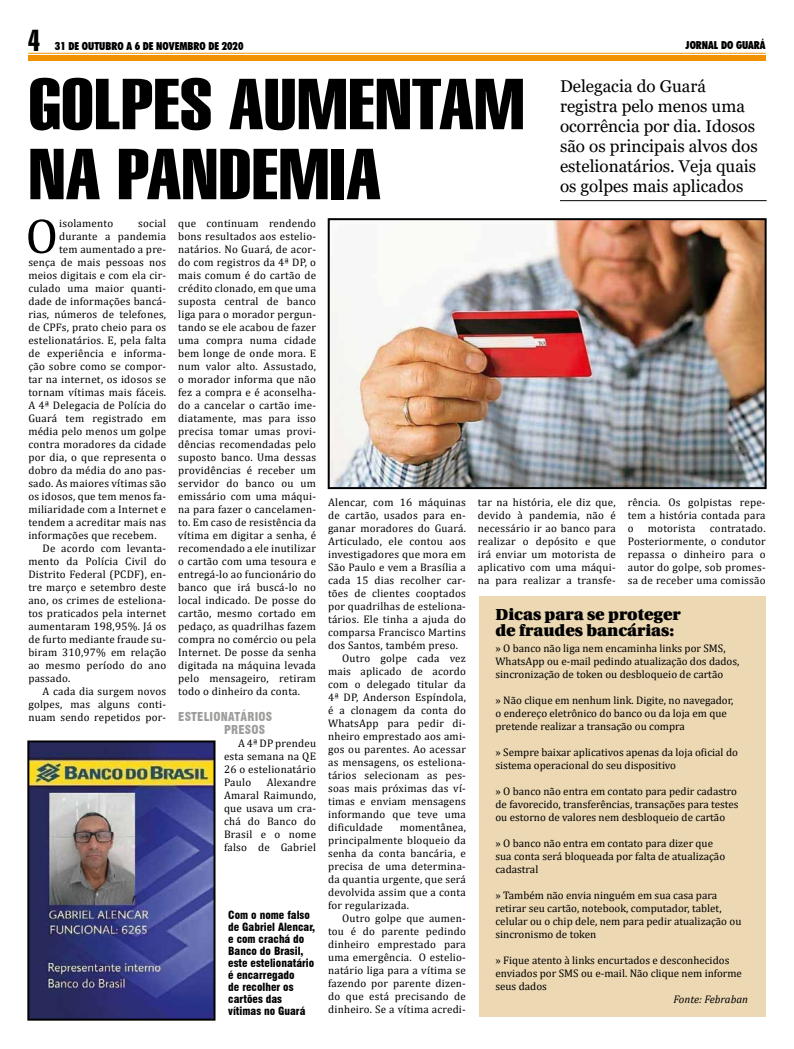
<style>
.page{position:relative;width:794px;height:1049px;background:#fff}
.page>*{position:absolute;margin:0;border:0;box-sizing:border-box;transform-origin:0 0}
.t1{font:70px/70px "Swiss 911 BT Extra Compressed";color:#000;scale:1.25 1}
.t2{font:50px "Cambria";color:#000}
.t3{font:29.6px "Swiss 911 BT Extra Compressed";color:#000}
.t4{font:17px/20px "Georgia";color:#000}
.t5{font:900 16px/16px "Utopia";color:#000}
.t6{font:900 condensed 12px/13px "Swiss 721 BT";letter-spacing:.02em;color:#9d9d9c}
.t7{font:11px/13px "Cambria";letter-spacing:.02em;color:#000;text-align:justify}
.t8{font:11px/13px "Cambria";color:#000}
.t9{font:900 condensed 11px/12px "Swiss 721 BT";color:#000}
.t10{font:900 condensed 11px "Futura BT";color:#000}
.t11{font:italic 11px "Cambria";color:#000}
</style>
<div class="page">
<div style="left:28px;top:55px;width:737px;height:6px;background:#f39200"></div>
<hr style="left:28px;top:53px;width:737px;height:1px;background:#f39200">
<hr style="left:560px;top:200px;width:206px;height:1px;background:#000">
<img style="left:327px;top:218px;width:440px;height:272px">
<img style="left:27px;top:740px;width:189px;height:281px">
<div style="left:479px;top:596px;width:286px;height:421px;background:#ecd8b3"></div>
<h3 class="t3" style="left:28px;top:24px;width:13px">4</h3>
<p class="t10" style="left:55px;top:39px;width:190px">31 DE OUTUBRO A 6 DE NOVEMBRO DE 2020</p>
<p class="t10" style="left:685px;top:38px;width:82px">JORNAL DO GUARÁ</p>
<h1 class="t1" style="left:28px;top:70px;width:398px">GOLPES AUMENTAM<br>NA PANDEMIA</h1>
<h3 class="t4" style="left:560px;top:76px;width:199px">Delegacia do Guará registra pelo menos uma ocorrência por dia. Idosos são os principais alvos dos estelionatários. Veja quais os golpes mais aplicados</h3>
<h2 class="t2" style="left:25px;top:207px;width:34px">O</h2>
<p class="t7" style="left:59px;top:217px;width:56px">isolamento</p>
<p class="t7" style="left:138px;top:217px;width:29px">social</p>
<p class="t7" style="left:59px;top:230px;width:109px">durante a pandemia</p>
<p class="t7" style="left:59px;top:243px;width:109px">tem aumentado a pre-</p>
<p class="t7" style="left:28px;top:256px;width:139px">sença de mais pessoas nos</p>
<p class="t7" style="left:28px;top:269px;width:139px">meios digitais e com ela cir-</p>
<p class="t7" style="left:28px;top:282px;width:139px">culado uma maior quanti-</p>
<p class="t7" style="left:28px;top:295px;width:139px">dade de informações bancá-</p>
<p class="t7" style="left:28px;top:308px;width:139px">rias, números de telefones,</p>
<p class="t7" style="left:28px;top:321px;width:139px">de CPFs, prato cheio para os</p>
<p class="t7" style="left:28px;top:334px;width:139px">estelionatários. E, pela falta</p>
<p class="t7" style="left:28px;top:347px;width:139px">de experiência e informa-</p>
<p class="t7" style="left:28px;top:360px;width:139px">ção sobre como se compor-</p>
<p class="t7" style="left:28px;top:373px;width:139px">tar na internet, os idosos se</p>
<p class="t7" style="left:28px;top:386px;width:139px">tornam vítimas mais fáceis.</p>
<p class="t7" style="left:28px;top:399px;width:139px">A 4ª Delegacia de Polícia do</p>
<p class="t7" style="left:28px;top:412px;width:139px">Guará tem registrado em</p>
<p class="t7" style="left:28px;top:425px;width:139px">média pelo menos um golpe</p>
<p class="t7" style="left:28px;top:438px;width:139px">contra moradores da cidade</p>
<p class="t7" style="left:28px;top:451px;width:139px">por dia, o que representa o</p>
<p class="t7" style="left:28px;top:464px;width:139px">dobro da média do ano pas-</p>
<p class="t7" style="left:28px;top:477px;width:139px">sado. As maiores vítimas são</p>
<p class="t7" style="left:28px;top:490px;width:139px">os idosos, que tem menos fa-</p>
<p class="t7" style="left:28px;top:503px;width:139px">miliaridade com a Internet e</p>
<p class="t7" style="left:28px;top:516px;width:139px">tendem a acreditar mais nas</p>
<p class="t7" style="left:28px;top:529px;width:130px">informações que recebem.</p>
<p class="t7" style="left:43px;top:542px;width:125px">De acordo com levanta-</p>
<p class="t7" style="left:28px;top:555px;width:139px">mento da Polícia Civil do</p>
<p class="t7" style="left:28px;top:568px;width:139px">Distrito Federal (PCDF), en-</p>
<p class="t7" style="left:28px;top:581px;width:139px">tre março e setembro deste</p>
<p class="t7" style="left:28px;top:594px;width:139px">ano, os crimes de esteliona-</p>
<p class="t7" style="left:28px;top:607px;width:139px">tos praticados pela internet</p>
<p class="t7" style="left:28px;top:620px;width:139px">aumentaram 198,95%. Já os</p>
<p class="t7" style="left:28px;top:633px;width:139px">de furto mediante fraude su-</p>
<p class="t7" style="left:28px;top:646px;width:139px">biram 310,97% em relação</p>
<p class="t7" style="left:28px;top:659px;width:139px">ao mesmo período do ano</p>
<p class="t7" style="left:28px;top:672px;width:44px">passado.</p>
<p class="t7" style="left:43px;top:685px;width:125px">A cada dia surgem novos</p>
<p class="t7" style="left:28px;top:698px;width:139px">golpes, mas alguns conti-</p>
<p class="t7" style="left:28px;top:711px;width:139px">nuam sendo repetidos por-</p>
<p class="t7" style="left:178px;top:217px;width:139px">que continuam rendendo bons resultados aos estelio&shy;natários. No Guará, de acor&shy;do com registros da 4ª DP, o mais comum é do cartão de crédito clonado, em que uma suposta central de banco liga para o morador pergun&shy;tando se ele acabou de fazer uma compra numa cidade bem longe de onde mora. E num valor alto. Assustado, o morador informa que não fez a compra e é aconselha&shy;do a cancelar o cartão ime&shy;diatamente, mas para isso precisa tomar umas provi&shy;dências recomendadas pelo suposto banco. Uma dessas providências é receber um servidor do banco ou um emissário com uma máqui&shy;na para fazer o cancelamen&shy;to. Em caso de resistência da vítima em digitar a senha, é recomendado a ele inutilizar o cartão com uma tesoura e entregá-lo ao funcionário do banco que irá buscá-lo no local indicado. De posse do cartão, mesmo cortado em pedaço, as quadrilhas fazem compra no comércio ou pela Internet. De posse da senha digitada na máquina levada pelo mensageiro, retiram todo o dinheiro da conta.</p>
<p class="t6" style="left:224px;top:710px;width:50px;text-indent:-46px">ESTELIONATÁRIOS<br>PRESOS</p>
<p class="t7" style="left:224px;top:737px;width:94px;text-indent:14px">A 4ª DP prendeu esta semana na QE 26 o estelionatário Paulo</p>
<p class="t7" style="left:224px;top:776px;width:94px;text-indent:43px">Alexandre Amaral Raimundo, que usava um cra&shy;chá do Banco do Brasil e o nome falso de Gabriel</p>
<p class="t9" style="left:228px;top:909px;width:88px">Com o nome falso de Gabriel Alencar, e com crachá do<br>Banco do Brasil, este estelionatário é encarregado<br>de recolher os cartões das vítimas no Guará</p>
<p class="t7" style="left:328px;top:496px;width:139px">Alencar, com 16 máquinas</p>
<p class="t7" style="left:328px;top:509px;width:139px">de cartão, usados para en-</p>
<p class="t7" style="left:328px;top:522px;width:139px">ganar moradores do Guará.</p>
<p class="t7" style="left:328px;top:535px;width:139px">Articulado, ele contou aos</p>
<p class="t7" style="left:328px;top:548px;width:139px">investigadores que mora em</p>
<p class="t7" style="left:328px;top:561px;width:139px">São Paulo e vem a Brasília a</p>
<p class="t7" style="left:328px;top:574px;width:139px">cada 15 dias recolher car-</p>
<p class="t7" style="left:328px;top:587px;width:139px">tões de clientes cooptados</p>
<p class="t7" style="left:328px;top:600px;width:139px">por quadrilhas de esteliona-</p>
<p class="t7" style="left:328px;top:613px;width:139px">tários. Ele tinha a ajuda do</p>
<p class="t7" style="left:328px;top:626px;width:139px">comparsa Francisco Martins</p>
<p class="t7" style="left:328px;top:639px;width:132px">dos Santos, também preso.</p>
<p class="t7" style="left:342px;top:652px;width:125px">Outro golpe cada vez</p>
<p class="t7" style="left:328px;top:665px;width:139px">mais aplicado de acordo</p>
<p class="t7" style="left:328px;top:678px;width:139px">com o delegado titular da</p>
<p class="t7" style="left:328px;top:691px;width:139px">4ª DP, Anderson Espíndola,</p>
<p class="t7" style="left:328px;top:704px;width:139px">é a clonagem da conta do</p>
<p class="t7" style="left:328px;top:717px;width:139px">WhatsApp para pedir di-</p>
<p class="t7" style="left:328px;top:730px;width:139px">nheiro emprestado aos ami-</p>
<p class="t7" style="left:328px;top:743px;width:139px">gos ou parentes. Ao acessar</p>
<p class="t7" style="left:328px;top:756px;width:139px">as mensagens, os esteliona-</p>
<p class="t7" style="left:328px;top:769px;width:139px">tários selecionam as pes-</p>
<p class="t7" style="left:328px;top:782px;width:139px">soas mais próximas das ví-</p>
<p class="t7" style="left:328px;top:795px;width:139px">timas e enviam mensagens</p>
<p class="t7" style="left:328px;top:808px;width:139px">informando que teve uma</p>
<p class="t7" style="left:328px;top:821px;width:56px">dificuldade</p>
<p class="t7" style="left:328px;top:821px;width:139px;text-indent:72px">momentânea, principalmente bloqueio da senha da conta bancária, e precisa de uma determina&shy;da quantia urgente, que será devolvida assim que a conta for regularizada.</p>
<p class="t7" style="left:328px;top:912px;width:139px;text-indent:14px">Outro golpe que aumen&shy;tou é do parente pedindo dinheiro emprestado para uma emergência. O estelio&shy;natário liga para a vítima se fazendo por parente dizen&shy;do que está precisando de dinheiro. Se a vítima acredi-</p>
<p class="t7" style="left:478px;top:496px;width:139px">tar na história, ele diz que, devido à pandemia, não é necessário ir ao banco para realizar o depósito e que irá enviar um motorista de aplicativo com uma máqui&shy;na para realizar a transfe-</p>
<p class="t7" style="left:628px;top:496px;width:139px">rência. Os golpistas repe&shy;tem a história contada para o</p>
<p class="t7" style="left:628px;top:522px;width:139px;text-indent:82px">contratado.<br>Posteriormente, o condutor repassa o dinheiro para o autor do golpe, sob promes&shy;sa de receber uma comissão</p>
<p class="t7" style="left:648px;top:522px;width:49px">motorista</p>
<h3 class="t5" style="left:495px;top:607px;width:187px">Dicas para se proteger de fraudes bancárias:</h3>
<p class="t8" style="left:495px;top:642px;width:245px">» O banco não liga nem encaminha links por SMS,<br>WhatsApp ou e-mail pedindo atualização dos dados, sincronização de token ou desbloqueio de cartão</p>
<p class="t8" style="left:495px;top:694px;width:239px">» Não clique em nenhum link. Digite, no navegador, o endereço eletrônico do banco ou da loja em que pretende realizar a transação ou compra</p>
<p class="t8" style="left:495px;top:746px;width:244px">» Sempre baixar aplicativos apenas da loja oficial do sistema operacional do seu dispositivo</p>
<p class="t8" style="left:495px;top:785px;width:245px">» O banco não entra em contato para pedir cadastro de favorecido, transferências, transações para testes ou estorno de valores nem desbloqueio de cartão</p>
<p class="t8" style="left:495px;top:837px;width:231px">» O banco não entra em contato para dizer que sua conta será bloqueada por falta de atualização cadastral</p>
<p class="t8" style="left:495px;top:889px;width:247px">» Também não envia ninguém em sua casa para retirar seu cartão, notebook, computador, tablet, celular ou o chip dele, nem para pedir atualização ou sincronismo de token</p>
<p class="t8" style="left:495px;top:954px;width:248px">» Fique atento à links encurtados e desconhecidos enviados por SMS ou e-mail. Não clique nem informe seus dados</p>
<p class="t11" style="left:673px;top:992px;width:76px">Fonte: Febraban</p>
</div>
